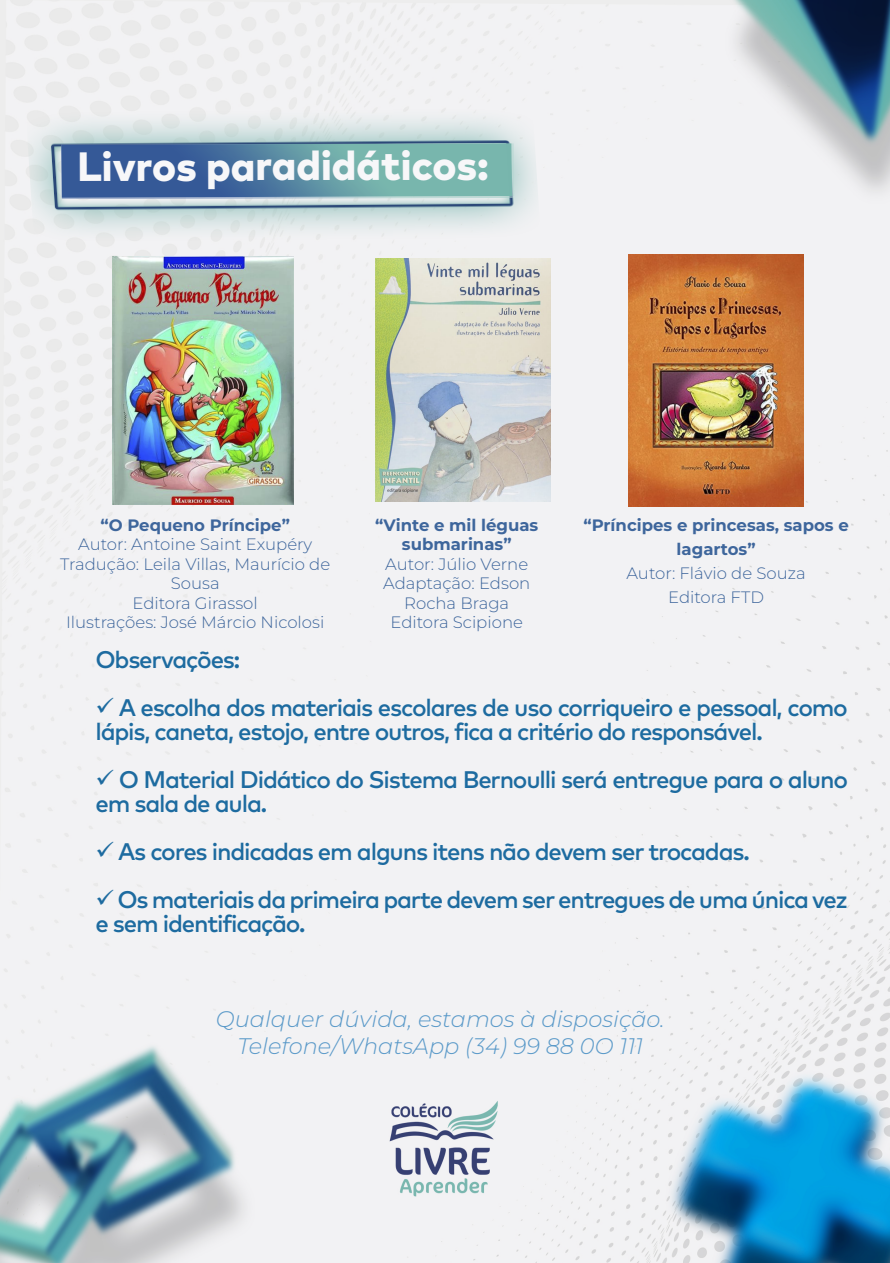
<style>
.page{position:relative;width:890px;height:1263px;background:#fff}
.page>*{position:absolute;margin:0;border:0;box-sizing:border-box;transform-origin:0 0}
.t1{font:800 40.8px "Mark Pro";letter-spacing:-.005em;color:#f7f7f9}
.t2{font:500 24px/24px "Mark Pro";letter-spacing:-.05em;color:#1d6ba0}
.t3{font:italic 300 22.5px/27px "Montserrat";color:#5b9ac9;text-align:center}
.t4{font:300 16.5px/19.5px "Montserrat";color:#3e669c;text-align:center}
.t5{font:700 16.5px/24px "Montserrat";color:#3e669c;text-align:center}
</style>
<div class="page">
<img style="left:0;top:0;width:889px;height:1263px">
<img style="left:18px;top:0;width:533px;height:398px">
<img style="left:61px;top:143px;width:453px;height:56px">
<img style="left:113px;top:256px;width:181px;height:248px">
<img style="left:375px;top:259px;width:176px;height:243px">
<img style="left:628px;top:254px;width:175px;height:253px">
<h1 class="t1" style="left:77px;top:135px;width:413px">Livros paradidáticos:</h1>
<p class="t5" style="left:100px;top:514px;width:191px">“O Pequeno Príncipe”</p>
<p class="t4" style="left:60px;top:536px;width:271px">Autor: Antoine Saint Exupéry<br>Tradução: Leila Villas, Maurício de<br>Sousa<br>Editora Girassol<br>Ilustrações: José Márcio Nicolosi</p>
<p class="t5" style="left:375px;top:516px;width:165px;line-height:19.5px">“Vinte e mil léguas submarinas”</p>
<p class="t4" style="left:383px;top:556px;width:149px">Autor: Júlio Verne<br>Adaptação: Edson<br>Rocha Braga<br>Editora Scipione</p>
<p class="t5" style="left:583px;top:514px;width:267px">“Príncipes e princesas, sapos e lagartos”</p>
<p class="t4" style="left:626px;top:562px;width:181px;line-height:24px">Autor: Flávio de Souza<br>Editora FTD</p>
<p class="t2" style="left:95px;top:646px;width:146px">Observações:</p>
<p class="t2" style="left:95px;top:694px;width:753px">✓ A escolha dos materiais escolares de uso corriqueiro e pessoal, como lápis, caneta, estojo, entre outros, fica a critério do responsável.</p>
<p class="t2" style="left:95px;top:766px;width:754px">✓ O Material Didático do Sistema Bernoulli será entregue para o aluno em sala de aula.</p>
<p class="t2" style="left:95px;top:838px;width:655px">✓ As cores indicadas em alguns itens não devem ser trocadas.</p>
<p class="t2" style="left:95px;top:886px;width:754px">✓ Os materiais da primeira parte devem ser entregues de uma única vez e sem identificação.</p>
<p class="t3" style="left:216px;top:1007px;width:450px">Qualquer dúvida, estamos à disposição.<br>Telefone/WhatsApp (34) 99 88 0O 111</p>
</div>
